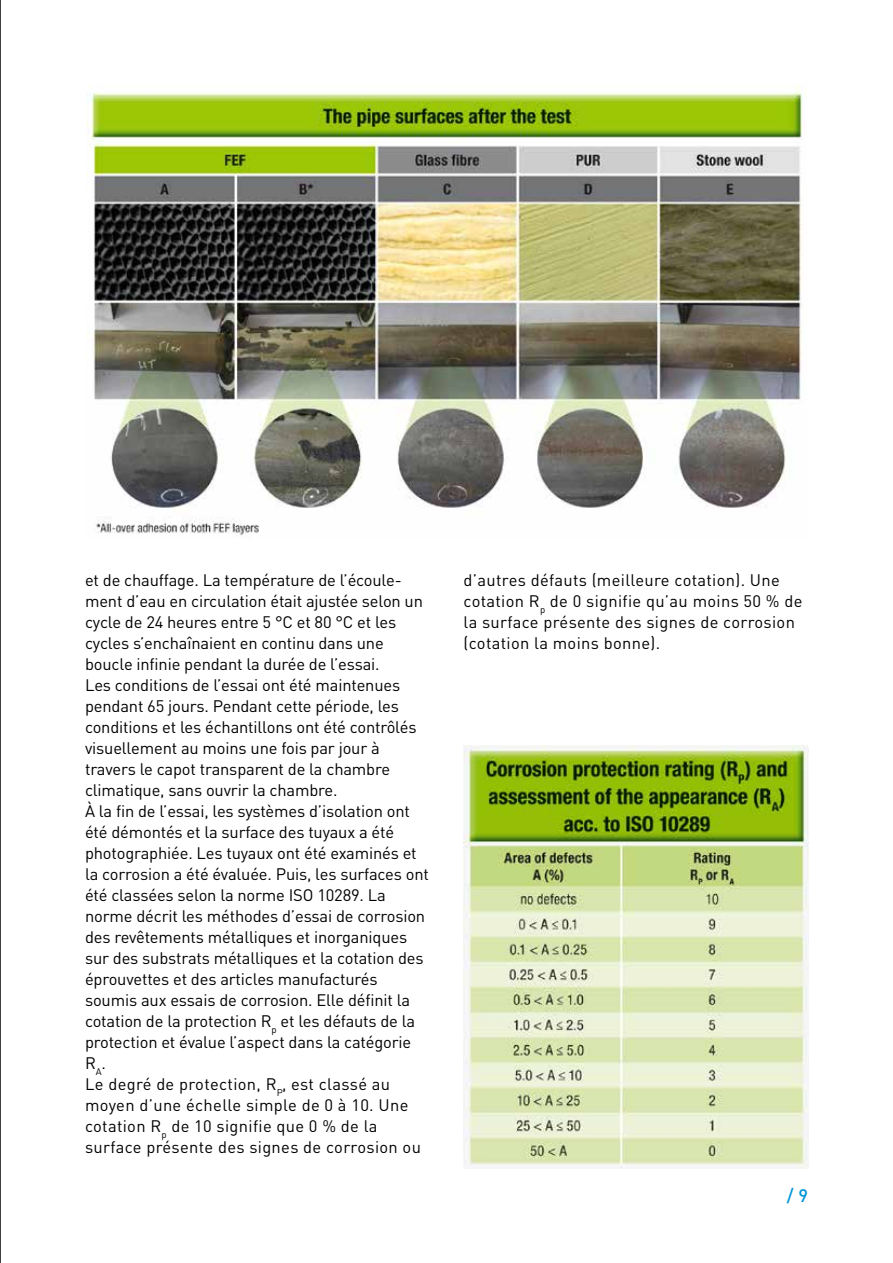
<style>
.page{position:relative;width:893px;height:1263px;background:#fff}
.page>*{position:absolute;margin:0;border:0;box-sizing:border-box;transform-origin:0 0}
.t1{font:500 18px "DIN Pro";color:#0096d7}
.t2{font:16.5px/21px "DIN Pro";letter-spacing:-.01em;color:#000}
.t3{font:16.5px/21px "DIN Pro";letter-spacing:.02em;color:#000}
</style>
<div class="page">
<img style="left:86px;top:85px;width:717px;height:451px">
<img style="left:463px;top:745px;width:345px;height:424px">
<hr style="left:0;top:0;width:1px;height:1263px;background:#000">
<p class="t2" style="left:85px;top:568px;width:345px">et de chauffage. La température de l’écoule&shy;ment d’eau en circulation était ajustée selon un cycle de 24 heures entre 5 °C et 80 °C et les cycles s’enchaînaient en continu dans une boucle infinie pendant la durée de l’essai.<br>Les conditions de l’essai ont été maintenues pendant 65 jours. Pendant cette période, les conditions et les échantillons ont été contrôlés visuellement au moins une fois par jour à travers le capot transparent de la chambre climatique, sans ouvrir la chambre.<br>À la fin de l’essai, les systèmes d’isolation ont été démontés et la surface des tuyaux a été photographiée. Les tuyaux ont été examinés et la corrosion a été évaluée. Puis, les surfaces ont été classées selon la norme ISO 10289. La norme décrit les méthodes d’essai de corrosion des revêtements métalliques et inorganiques sur des substrats métalliques et la cotation des éprouvettes et des articles manufacturés soumis aux essais de corrosion. Elle définit la cotation de la protection R<sub>p</sub> et les défauts de la protection et évalue l’aspect dans la catégorie R<sub>A</sub>.<br>Le degré de protection, R<sub>P</sub>, est classé au moyen d’une échelle simple de 0 à 10. Une cotation R<sub>p</sub> de 10 signifie que 0 % de la surface présente des signes de corrosion ou</p>
<p class="t3" style="left:463px;top:568px;width:341px">d’autres défauts (meilleure cotation). Une cotation R<sub>p</sub> de 0 signifie qu’au moins 50 % de la surface présente des signes de corrosion (cotation la moins bonne).</p>
<p class="t1" style="left:787px;top:1181px;width:23px">/ 9</p>
</div>
